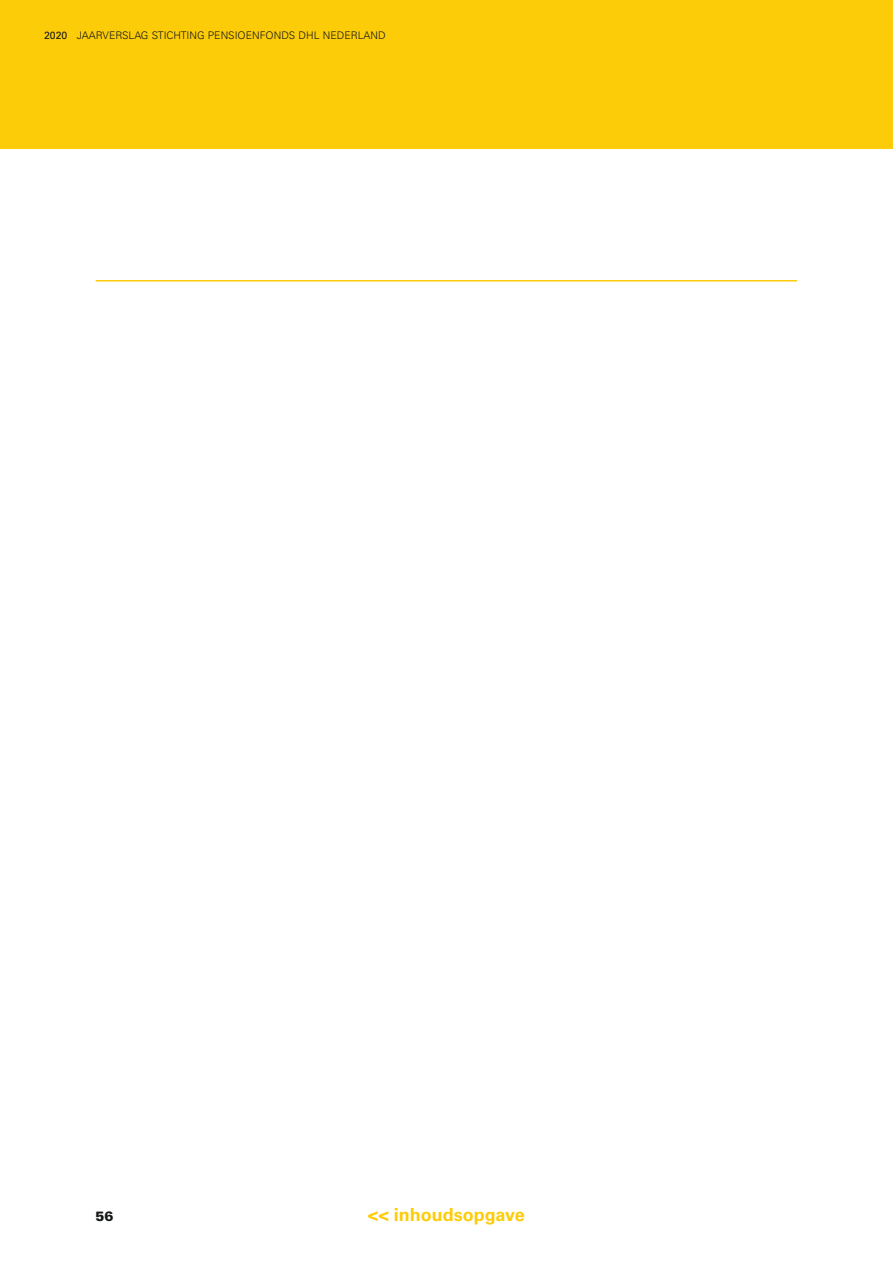
<style>
.page{position:relative;width:893px;height:1263px;background:#fff}
.page>*{position:absolute;margin:0;border:0;box-sizing:border-box;transform-origin:0 0}
.t1{font:700 18px "Univers LT Std";color:#fdcc09}
.t2{font:900 13.5px "Univers LT Std";color:#151716}
.t3{font:300 10.5px "Univers LT Std";color:#151716}
.s1{font-weight:400}
</style>
<div class="page">
<div style="left:0;top:0;width:893px;height:149px;background:#fdcc09"></div>
<hr style="left:96px;top:280px;width:701px;height:2px;background:#fdcc09">
<p class="t3" style="left:44px;top:31px;width:343px"><span class="s1">2020</span> JAARVERSLAG STICHTING PENSIOENFONDS DHL NEDERLAND</p>
<p class="t2" style="left:96px;top:1209px;width:20px">56</p>
<h1 class="t1" style="left:368px;top:1207px;width:158px">&lt;&lt; inhoudsopgave</h1>
</div>
